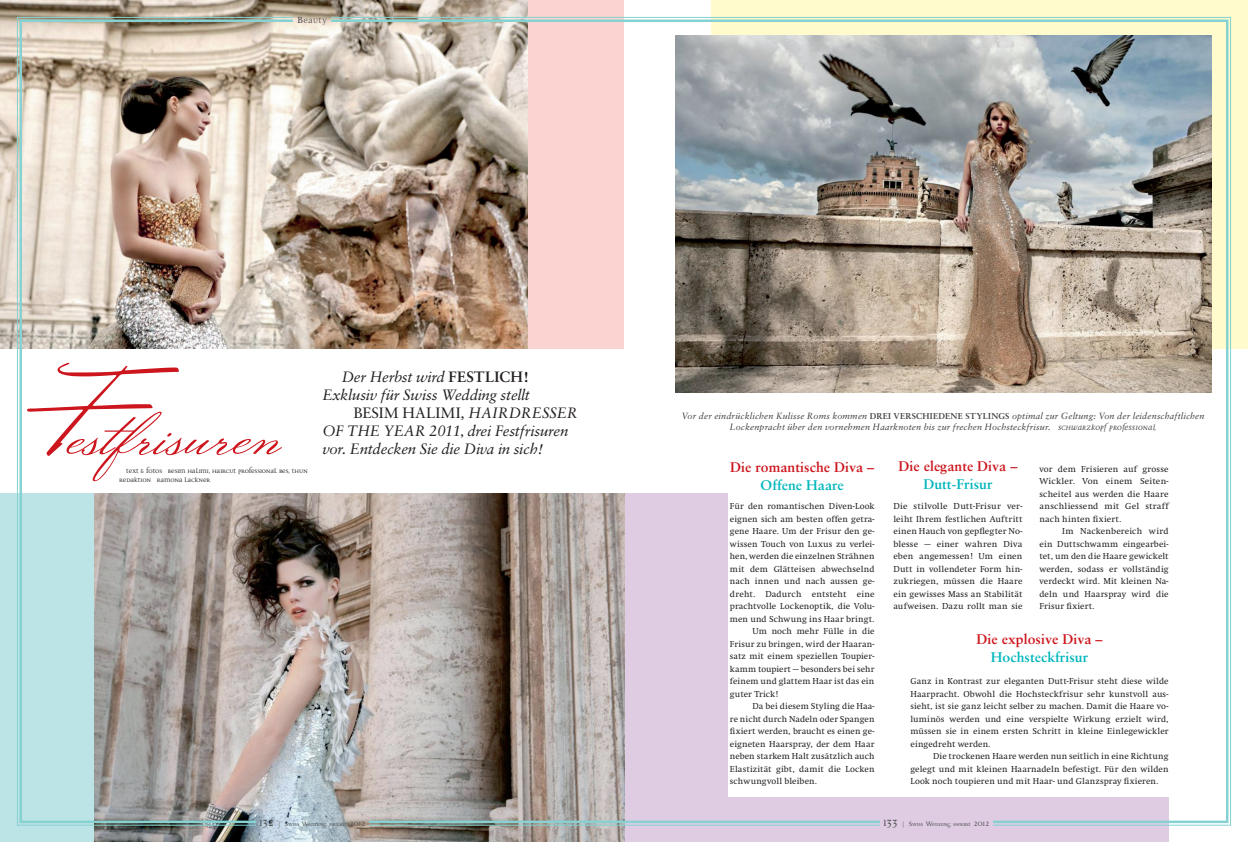
<style>
.page{position:relative;width:1248px;height:842px;background:#fff}
.page>*{position:absolute;margin:0;border:0;box-sizing:border-box;transform-origin:0 0}
.t1{font:71.4px "Monsieur La Doulaise";color:#cd151d}
.t2{font:italic 15px "Sabon";letter-spacing:-.015em;color:#231f20}
.t3{font:italic 15px "Sabon";letter-spacing:.01em;color:#231f20}
._06_Zwischentitel_Re{font:700 14px "Sabon";letter-spacing:.005em;color:#cd151d}
._06_Zwischentitel_Re-2{font:700 14px "Sabon";letter-spacing:.005em;color:#00b6bc}
.t4{font:11.2px "Disturbance OT";letter-spacing:.03em;color:#4b4c4d}
._03_GRUNDTEXT_Blocks{font:9px/12.5px "Swift";letter-spacing:.015em;color:#231f20;text-align:justify}
._04_Legende_kursiv{font:italic 9px "Sabon";letter-spacing:.02em;color:#3e3e3f}
.t5{font:9px "Disturbance OT";letter-spacing:-.015em;color:#231f20}
.t6{font:7.7px "Disturbance OT";letter-spacing:-.015em;color:#4b4c4d}
.s1{font-size:16px}
.s2{font-family:"Mr Canfields";font-size:109.9px}
.s3{font-weight:700;font-style:normal}
.s4{font-style:normal}
.s5{font-family:"Swift";font-style:normal}
.s6{font-weight:700;font-style:normal;font-size:8.5px}
.s7{font-family:"Disturbance OT";font-size:11px}
.s8{font-size:8px}
.s9{font-size:11px}
</style>
<div class="page">
<div style="left:624px;top:493px;width:544px;height:349px;background:#dfcce3"></div>
<div style="left:711px;top:0;width:536px;height:349px;background:#fffbcc"></div>
<div style="left:0;top:493px;width:527px;height:349px;background:#bce3e5"></div>
<img style="left:0;top:0;width:527px;height:349px">
<img style="left:94px;top:826px;width:530px;height:16px">
<img style="left:17px;top:17px;width:1214px;height:809px">
<img style="left:293px;top:11px;width:38px;height:14px">
<div style="left:879px;top:817px;width:113px;height:14px;background:#dfcce3"></div>
<img style="left:257px;top:814px;width:111px;height:14px">
<div style="left:729px;top:462px;width:145px;height:332px;background:#fff"></div>
<div style="left:20px;top:356px;width:292px;height:131px;background:#fff"></div>
<p class="t4" style="left:297px;top:15px;width:31px"><span class="s1">B</span>eauty</p>
<p class="t1" style="left:37px;top:386px;width:247px"><span class="s2">F</span>estfrisuren</p>
<p class="t5" style="left:126px;top:466px;width:183px">Text &amp; Fotos Besim Halimi, Haircut Professional Bes, Thun</p>
<p class="t5" style="left:119px;top:475px;width:92px">Redaktion Ramona Lackner</p>
<p class="t2" style="left:342px;top:368px;width:188px">Der Herbst wird <span class="s3">FESTLICH!</span></p>
<p class="t2" style="left:322px;top:386px;width:209px">Exklusiv für Swiss Wedding stellt</p>
<p class="t3" style="left:353px;top:404px;width:226px"><span class="s4">BESIM HALIMI</span>, HAIRDRESSER</p>
<p class="t2" style="left:322px;top:422px;width:247px">OF THE YEAR 2011<span class="s5">,</span> drei Festfrisuren</p>
<p class="t2" style="left:322px;top:440px;width:222px">vor. Entdecken Sie die Diva in sich!</p>
<p class="_04_Legende_kursiv" style="left:681px;top:410px;width:524px">Vor der eindrücklichen Kulisse Roms kommen <span class="s6">DREI VERSCHIEDENE STYLINGS</span> optimal zur Geltung: Von der leidenschaftlichen</p>
<p class="_04_Legende_kursiv" style="left:729px;top:422px;width:428px">Lockenpracht über den vornehmen Haarknoten bis zur frechen Hochsteckfrisur. <span class="s7">Schwarzkopf Professional</span></p>
<p class="_06_Zwischentitel_Re" style="left:730px;top:458px;width:145px">Die romantische Diva –</p>
<p class="_06_Zwischentitel_Re-2" style="left:760px;top:476px;width:85px">Offene Haare</p>
<p class="_03_GRUNDTEXT_Blocks" style="left:729px;top:500px;width:146px">Für den romantischen Diven-Look eignen sich am besten offen getra&shy;gene Haare. Um der Frisur den ge&shy;wissen Touch von Luxus zu verlei&shy;hen, werden die einzelnen Strähnen mit dem Glätteisen abwechselnd nach innen und nach aussen ge&shy;dreht. Dadurch entsteht eine prachtvolle Lockenoptik, die Volu&shy;men und Schwung ins Haar bringt.</p>
<p class="_03_GRUNDTEXT_Blocks" style="left:729px;top:625px;width:146px;text-indent:23px">Um noch mehr Fülle in die Frisur zu bringen, wird der Haaran&shy;satz mit einem speziellen Toupier&shy;kamm toupiert — besonders bei sehr feinem und glattem Haar ist das ein guter Trick!</p>
<p class="_03_GRUNDTEXT_Blocks" style="left:729px;top:700px;width:146px;text-indent:23px">Da bei diesem Styling die Haa&shy;re nicht durch Nadeln oder Spangen fixiert werden, braucht es einen ge&shy;eigneten Haarspray, der dem Haar neben starkem Halt zusätzlich auch Elastizität gibt, damit die Locken schwungvoll bleiben.</p>
<p class="_06_Zwischentitel_Re" style="left:898px;top:457px;width:120px">Die elegante Diva –</p>
<p class="_06_Zwischentitel_Re-2" style="left:923px;top:475px;width:71px">Dutt-Frisur</p>
<p class="_03_GRUNDTEXT_Blocks" style="left:893px;top:500px;width:130px">Die stilvolle Dutt-Frisur ver&shy;leiht Ihrem festlichen Auftritt einen Hauch von gepflegter No&shy;blesse — einer wahren Diva eben angemessen! Um einen Dutt in vollendeter Form hin&shy;zukriegen, müssen die Haare ein gewisses Mass an Stabilität aufweisen. Dazu rollt man sie</p>
<p class="_03_GRUNDTEXT_Blocks" style="left:1039px;top:463px;width:130px">vor dem Frisieren auf grosse Wickler. Von einem Seiten&shy;scheitel aus werden die Haare anschliessend mit Gel straff nach hinten fixiert.</p>
<p class="_03_GRUNDTEXT_Blocks" style="left:1039px;top:525px;width:130px;text-indent:23px">Im Nackenbereich wird ein Duttschwamm eingearbei&shy;tet, um den die Haare gewickelt werden, sodass er vollständig verdeckt wird. Mit kleinen Na&shy;deln und Haarspray wird die Frisur fixiert.</p>
<p class="_06_Zwischentitel_Re" style="left:976px;top:630px;width:127px">Die explosive Diva –</p>
<p class="_06_Zwischentitel_Re-2" style="left:990px;top:648px;width:99px">Hochsteckfrisur</p>
<p class="_03_GRUNDTEXT_Blocks" style="left:910px;top:675px;width:259px">Ganz in Kontrast zur eleganten Dutt-Frisur steht diese wilde Haarpracht. Obwohl die Hochsteckfrisur sehr kunstvoll aus&shy;sieht, ist sie ganz leicht selber zu machen. Damit die Haare vo&shy;luminös werden und eine verspielte Wirkung erzielt wird, müssen sie in einem ersten Schritt in kleine Einlegewickler eingedreht werden.</p>
<p class="_03_GRUNDTEXT_Blocks" style="left:910px;top:750px;width:259px;text-indent:23px">Die trockenen Haare werden nun seitlich in eine Richtung gelegt und mit kleinen Haarnadeln befestigt. Für den wilden Look noch toupieren und mit Haar- und Glanzspray fixieren.</p>
<p class="t6" style="left:258px;top:821px;width:108px"><span class="s1">132</span> <span class="s8">|</span> <span class="s9">S</span>wiss <span class="s9">W</span>edding herbst <span class="s9">2012</span></p>
<p class="t6" style="left:882px;top:821px;width:108px"><span class="s1">133</span> <span class="s8">|</span> <span class="s9">S</span>wiss <span class="s9">W</span>edding herbst <span class="s9">2012</span></p>
</div>
